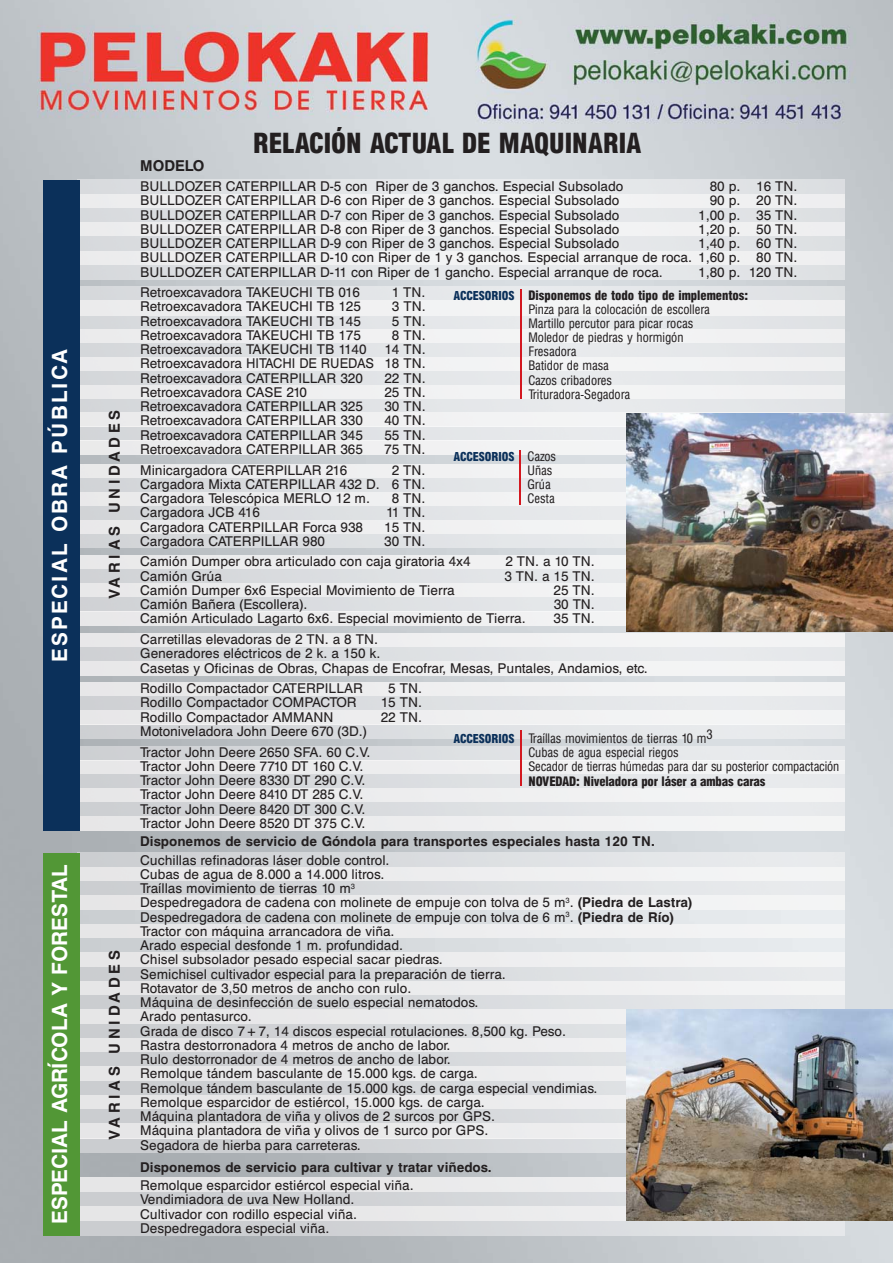
<style>
.page{position:relative;width:893px;height:1263px;background:#fff}
.page>*{position:absolute;margin:0;border:0;box-sizing:border-box;transform-origin:0 0}
.t1{font:900 condensed 27px "AT Triumvirate";color:#231f20}
.t2{font:700 21px "AT Triumvirate";color:#fff}
.t3{font:700 21px "AT Triumvirate";letter-spacing:.1em;color:#fff}
.t4{font:700 15px "AT Triumvirate";letter-spacing:.25em;color:#231f20}
.t5{font:13.5px/14.2px "AT Triumvirate";color:#231f20}
.t6{font:700 13.5px "AT Triumvirate";color:#231f20}
.t7{font:13.5px "AT Triumvirate";letter-spacing:-.02em;color:#231f20}
.t8{font:condensed 12.75px/14.1px "AT Triumvirate";color:#231f20}
.t9{font:900 condensed 12.75px "AT Triumvirate";letter-spacing:-.01em;color:#231f20}
.t10{font:900 condensed 12px "AT Triumvirate";color:#0b305a}
.s1{font-weight:900;font-size:12px;color:#0b305a}
.s2{font-weight:900}
.s3{font-weight:400;font-size:12.75px;color:#231f20}
.s4{font-weight:700}
</style>
<div class="page">
<img style="left:0;top:0;width:892px;height:1263px">
<img style="left:79px;top:180px;width:765px;height:99px">
<img style="left:79px;top:287px;width:765px;height:168px">
<img style="left:77px;top:427px;width:767px;height:1px">
<img style="left:79px;top:441px;width:547px;height:1px">
<img style="left:79px;top:464px;width:547px;height:84px">
<img style="left:79px;top:556px;width:547px;height:69px">
<img style="left:79px;top:612px;width:547px;height:1px">
<img style="left:79px;top:633px;width:765px;height:42px">
<img style="left:79px;top:683px;width:765px;height:55px">
<img style="left:79px;top:724px;width:765px;height:1px">
<img style="left:79px;top:746px;width:765px;height:84px">
<img style="left:77px;top:760px;width:767px;height:1px">
<img style="left:79px;top:853px;width:765px;height:299px">
<img style="left:77px;top:1138px;width:767px;height:1px">
<img style="left:79px;top:1178px;width:765px;height:58px">
<hr style="left:520px;top:289px;width:2px;height:109px;background:#d31820">
<hr style="left:520px;top:730px;width:2px;height:56px;background:#d31820">
<hr style="left:519px;top:450px;width:2px;height:55px;background:#d31820">
<div style="left:43px;top:180px;width:36px;height:650px;background:#0b305a"></div>
<div style="left:43px;top:853px;width:36px;height:383px;background:#529736"></div>
<img style="left:626px;top:413px;width:266px;height:219px">
<img style="left:626px;top:1009px;width:266px;height:212px">
<h2 class="t3" style="left:51px;top:662px;width:315px;rotate:-90deg">ESPECIAL OBRA PÚBLICA</h2>
<h2 class="t2" style="left:51px;top:1224px;width:361px;rotate:-90deg">ESPECIAL AGRÍCOLA Y FORESTAL</h2>
<p class="t4" style="left:108px;top:599px;width:191px;rotate:-90deg">VARIAS UNIDADES</p>
<p class="t4" style="left:108px;top:1140px;width:191px;rotate:-90deg">VARIAS UNIDADES</p>
<h1 class="t1" style="left:253px;top:132px;width:390px">RELACIÓN ACTUAL DE MAQUINARIA</h1>
<p class="t4" style="left:140px;top:160px;width:66px">MODELO</p>
<p class="t5" style="left:140px;top:180px;width:484px">BULLDOZER CATERPILLAR D-5 con Riper de 3 ganchos. Especial Subsolado</p>
<p class="t5" style="left:709px;top:180px;width:89px">80 p. 16 TN.</p>
<p class="t5" style="left:140px;top:195px;width:480px">BULLDOZER CATERPILLAR D-6 con Riper de 3 ganchos. Especial Subsolado</p>
<p class="t5" style="left:709px;top:195px;width:89px">90 p. 20 TN.</p>
<p class="t5" style="left:140px;top:209px;width:480px">BULLDOZER CATERPILLAR D-7 con Riper de 3 ganchos. Especial Subsolado</p>
<p class="t5" style="left:698px;top:209px;width:101px">1,00 p. 35 TN.</p>
<p class="t5" style="left:140px;top:223px;width:480px">BULLDOZER CATERPILLAR D-8 con Riper de 3 ganchos. Especial Subsolado</p>
<p class="t5" style="left:698px;top:223px;width:101px">1,20 p. 50 TN.</p>
<p class="t5" style="left:140px;top:237px;width:480px">BULLDOZER CATERPILLAR D-9 con Riper de 3 ganchos. Especial Subsolado</p>
<p class="t5" style="left:140px;top:237px;width:659px;text-align:justify;text-indent:558px">1,40 p. 60 TN.<br>BULLDOZER CATERPILLAR D-10 con Riper de 1 y 3 ganchos. Especial arranque de roca. 1,60 p. 80 TN.<br>BULLDOZER CATERPILLAR D-11 con Riper de 1 gancho. Especial arranque de roca.</p>
<p class="t5" style="left:698px;top:266px;width:101px">1,80 p. 120 TN.</p>
<p class="t5" style="left:140px;top:287px;width:221px">Retroexcavadora TAKEUCHI TB 016</p>
<p class="t5" style="left:392px;top:287px;width:35px">1 TN.</p>
<p class="t5" style="left:140px;top:301px;width:222px">Retroexcavadora TAKEUCHI TB 125</p>
<p class="t5" style="left:392px;top:301px;width:35px">3 TN.</p>
<p class="t5" style="left:140px;top:315px;width:222px">Retroexcavadora TAKEUCHI TB 145</p>
<p class="t5" style="left:392px;top:315px;width:35px">5 TN.</p>
<p class="t5" style="left:140px;top:329px;width:222px">Retroexcavadora TAKEUCHI TB 175</p>
<p class="t5" style="left:392px;top:329px;width:35px">8 TN.</p>
<p class="t5" style="left:140px;top:344px;width:228px">Retroexcavadora TAKEUCHI TB 1140</p>
<p class="t8" style="left:528px;top:289px;width:221px;text-indent:-75px"><span class="s1">ACCESORIOS</span> <span class="s2">Disponemos de todo tipo de implementos:<br></span>Pinza para la colocación de escollera<br>Martillo percutor para picar rocas<br>Moledor de piedras y hormigón<br>Fresadora<br>Batidor de masa<br>Cazos cribadores<br>Trituradora-Segadora</p>
<p class="t5" style="left:140px;top:344px;width:287px;text-align:justify;text-indent:244px">14 TN.<br>Retroexcavadora HITACHI DE RUEDAS 18 TN.<br>Retroexcavadora CATERPILLAR 320</p>
<p class="t5" style="left:384px;top:372px;width:43px">22 TN.</p>
<p class="t7" style="left:140px;top:387px;width:168px">Retroexcavadora CASE 210</p>
<p class="t5" style="left:384px;top:386px;width:43px">25 TN.</p>
<p class="t5" style="left:140px;top:401px;width:224px">Retroexcavadora CATERPILLAR 325</p>
<p class="t5" style="left:384px;top:401px;width:43px">30 TN.</p>
<p class="t5" style="left:140px;top:415px;width:224px">Retroexcavadora CATERPILLAR 330</p>
<p class="t5" style="left:384px;top:415px;width:43px">40 TN.</p>
<p class="t5" style="left:140px;top:429px;width:224px">Retroexcavadora CATERPILLAR 345</p>
<p class="t5" style="left:384px;top:429px;width:43px">55 TN.</p>
<p class="t5" style="left:140px;top:443px;width:224px">Retroexcavadora CATERPILLAR 365</p>
<p class="t5" style="left:384px;top:443px;width:43px">75 TN.</p>
<p class="t5" style="left:140px;top:464px;width:209px">Minicargadora CATERPILLAR 216</p>
<p class="t10" style="left:453px;top:452px;width:104px">ACCESORIOS <span class="s3">Cazos</span></p>
<p class="t8" style="left:527px;top:464px;width:29px">Uñas<br>Grúa<br>Cesta</p>
<p class="t5" style="left:140px;top:464px;width:287px;text-align:justify;text-indent:251px">2 TN.<br>Cargadora Mixta CATERPILLAR 432 D. 6 TN.<br>Cargadora Telescópica MERLO 12 m.</p>
<p class="t5" style="left:392px;top:492px;width:35px">8 TN.</p>
<p class="t5" style="left:140px;top:507px;width:121px">Cargadora JCB 416</p>
<p class="t5" style="left:386px;top:507px;width:41px">11 TN.</p>
<p class="t5" style="left:140px;top:521px;width:224px">Cargadora CATERPILLAR Forca 938</p>
<p class="t5" style="left:384px;top:521px;width:43px">15 TN.</p>
<p class="t5" style="left:140px;top:535px;width:186px">Cargadora CATERPILLAR 980</p>
<p class="t5" style="left:140px;top:532px;width:332px;line-height:20.7px;text-indent:244px">30 TN.<br>Camión Dumper obra articulado con caja giratoria 4x4</p>
<p class="t5" style="left:505px;top:556px;width:91px">2 TN. a 10 TN.</p>
<p class="t5" style="left:140px;top:570px;width:83px">Camión Grúa</p>
<p class="t5" style="left:504px;top:570px;width:92px">3 TN. a 15 TN.</p>
<p class="t5" style="left:140px;top:584px;width:316px">Camión Dumper 6x6 Especial Movimiento de Tierra</p>
<p class="t5" style="left:553px;top:584px;width:43px">25 TN.</p>
<p class="t5" style="left:140px;top:599px;width:169px">Camión Bañera (Escollera).</p>
<p class="t5" style="left:553px;top:599px;width:43px">30 TN.</p>
<p class="t5" style="left:140px;top:613px;width:387px">Camión Articulado Lagarto 6x6. Especial movimiento de Tierra.</p>
<p class="t5" style="left:553px;top:613px;width:43px">35 TN.</p>
<p class="t5" style="left:140px;top:633px;width:509px">Carretillas elevadoras de 2 TN. a 8 TN.<br>Generadores eléctricos de 2 k. a 150 k.<br>Casetas y Oficinas de Obras, Chapas de Encofrar, Mesas, Puntales, Andamios, etc.</p>
<p class="t5" style="left:140px;top:683px;width:224px">Rodillo Compactador CATERPILLAR</p>
<p class="t5" style="left:388px;top:683px;width:35px">5 TN.</p>
<p class="t5" style="left:140px;top:697px;width:218px">Rodillo Compactador COMPACTOR</p>
<p class="t5" style="left:381px;top:697px;width:43px">15 TN.</p>
<p class="t5" style="left:140px;top:711px;width:195px">Rodillo Compactador AMMANN</p>
<p class="t5" style="left:381px;top:711px;width:43px">22 TN.</p>
<p class="t5" style="left:140px;top:722px;width:232px;line-height:20.7px">Motoniveladora John Deere 670 (3D.)<br>Tractor John Deere 2650 SFA. 60 C.V.</p>
<p class="t5" style="left:140px;top:760px;width:227px">Tractor John Deere 7710 DT 160 C.V.<br>Tractor John Deere 8330 DT 290 C.V.<br>Tractor John Deere 8410 DT 285 C.V.<br>Tractor John Deere 8420 DT 300 C.V.<br>Tractor John Deere 8520 DT 375 C.V.</p>
<p class="t6" style="left:140px;top:836px;width:516px">Disponemos de servicio de Góndola para transportes especiales hasta 120 TN.</p>
<p class="t5" style="left:140px;top:854px;width:553px">Cuchillas refinadoras láser doble control.<br>Cubas de agua de 8.000 a 14.000 litros.<br>Traíllas movimiento de tierras 10 m<sup>3<br></sup>Despedregadora de cadena con molinete de empuje con tolva de 5 m<sup>3</sup>. <span class="s4">(Piedra de Lastra)<br></span>Despedregadora de cadena con molinete de empuje con tolva de 6 m<sup>3</sup>. <span class="s4">(Piedra de Río)<br></span>Tractor con máquina arrancadora de viña.<br>Arado especial desfonde 1 m. profundidad.<br>Chisel subsolador pesado especial sacar piedras.<br>Semichisel cultivador especial para la preparación de tierra.<br>Rotavator de 3,50 metros de ancho con rulo.<br>Máquina de desinfección de suelo especial nematodos.<br>Arado pentasurco.<br>Grada de disco 7+7, 14 discos especial rotulaciones. 8,500 kg. Peso.<br>Rastra destorronadora 4 metros de ancho de labor.<br>Rulo destorronador de 4 metros de ancho de labor.<br>Remolque tándem basculante de 15.000 kgs. de carga.<br>Remolque tándem basculante de 15.000 kgs. de carga especial vendimias.<br>Remolque esparcidor de estiércol, 15.000 kgs. de carga.<br>Máquina plantadora de viña y olivos de 2 surcos por GPS.<br>Máquina plantadora de viña y olivos de 1 surco por GPS.<br>Segadora de hierba para carreteras.</p>
<p class="t6" style="left:140px;top:1162px;width:353px">Disponemos de servicio para cultivar y tratar viñedos.</p>
<p class="t5" style="left:140px;top:1180px;width:275px">Remolque esparcidor estiércol especial viña.<br>Vendimiadora de uva New Holland.<br>Cultivador con rodillo especial viña.<br>Despedregadora especial viña.</p>
<p class="t8" style="left:528px;top:733px;width:312px;text-indent:-75px"><span class="s1">ACCESORIOS</span> Traíllas movimientos de tierras 10 m3<br>Cubas de agua especial riegos<br>Secador de tierras húmedas para dar su posterior compactación</p>
<p class="t9" style="left:528px;top:776px;width:238px">NOVEDAD: Niveladora por láser a ambas caras</p>
</div>
